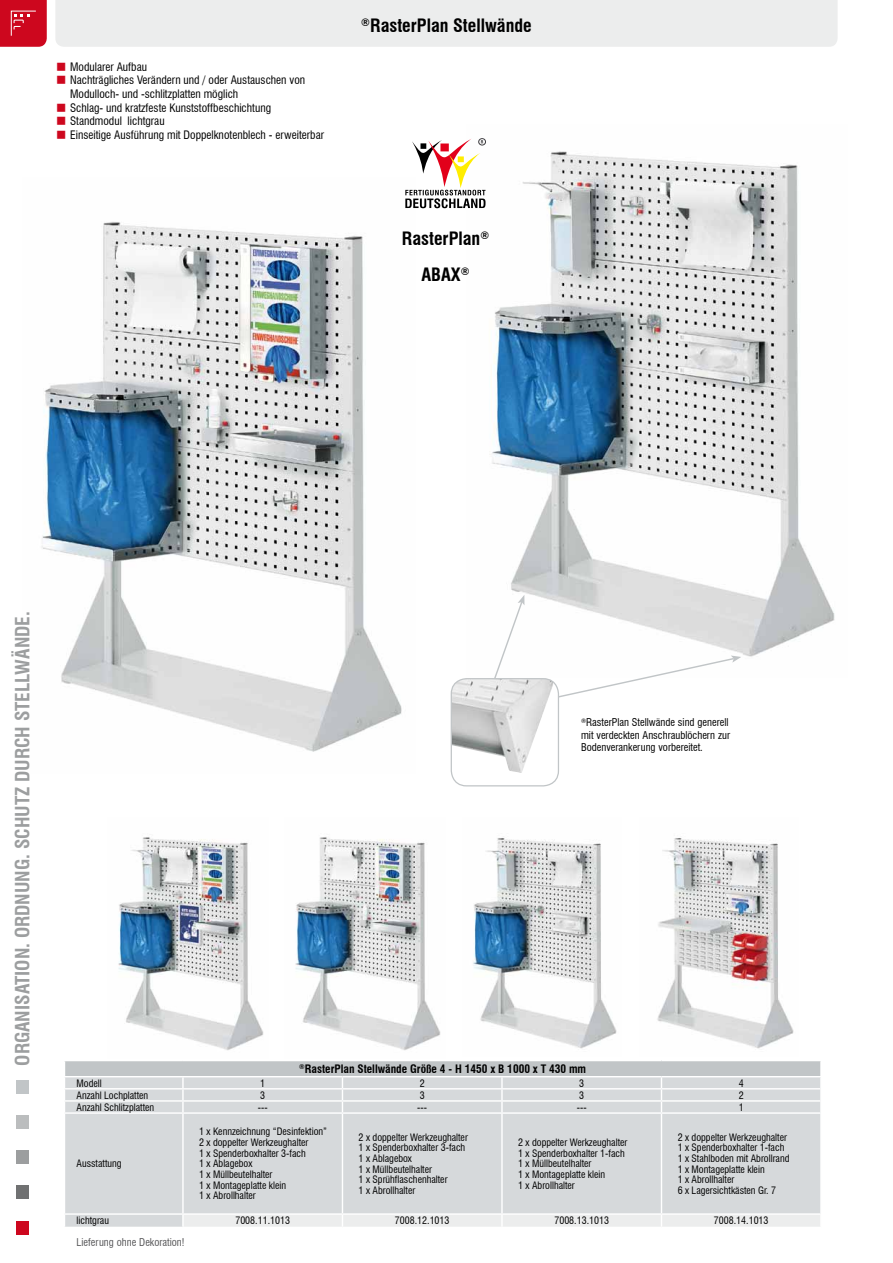
<style>
.page{position:relative;width:893px;height:1263px;background:#fff}
.page>*{position:absolute;margin:0;border:0;box-sizing:border-box;transform-origin:0 0}
.t1{font:700 condensed 19.2px "Swiss 721 BT";color:#9c9e9f}
.t2{font:700 condensed 18px/36px "Swiss 721 BT";color:#000;text-align:center}
.t3{font:condensed 11.4px/13.6px "Swiss 721 BT";color:#000}
.t4{font:700 condensed 11.4px "Swiss 721 BT";color:#000}
.t5{font:condensed 10.5px/12.6px "Swiss 721 BT";color:#000}
.t6{font:condensed 10.5px "Swiss 721 BT";color:#58585a}
.t7{font:condensed 10.05px/10.6px "Swiss 721 BT";color:#000}
</style>
<div class="page">
<div style="left:16px;top:1080px;width:12px;height:13px;background:#c1c5c7"></div>
<div style="left:16px;top:1115px;width:12px;height:13px;background:#bbbdbe"></div>
<div style="left:16px;top:1186px;width:12px;height:13px;background:#707172"></div>
<div style="left:16px;top:1150px;width:12px;height:14px;background:#9c9e9f"></div>
<div style="left:16px;top:1221px;width:12px;height:13px;background:#cd071e"></div>
<div style="left:55px;top:0;width:783px;height:47px;background:#eceded"></div>
<img style="left:295px;top:837px;width:146px;height:214px">
<img style="left:657px;top:838px;width:137px;height:211px">
<img style="left:118px;top:837px;width:146px;height:214px">
<img style="left:473px;top:838px;width:144px;height:211px">
<img style="left:479px;top:138px;width:356px;height:519px">
<img style="left:41px;top:222px;width:361px;height:530px">
<div style="left:64px;top:1060px;width:757px;height:17px;background:#c1c5c7"></div>
<div style="left:65px;top:1077px;width:755px;height:150px;background:#d6d9db"></div>
<hr style="left:64px;top:1060px;width:119px;height:1px;background:#fff">
<hr style="left:183px;top:1060px;width:159px;height:1px;background:#fff">
<hr style="left:342px;top:1060px;width:160px;height:1px;background:#fff">
<hr style="left:502px;top:1060px;width:159px;height:1px;background:#fff">
<hr style="left:661px;top:1060px;width:161px;height:1px;background:#fff">
<hr style="left:183px;top:1076px;width:159px;height:1px;background:#fff">
<hr style="left:342px;top:1076px;width:160px;height:1px;background:#fff">
<hr style="left:502px;top:1076px;width:159px;height:1px;background:#fff">
<hr style="left:661px;top:1076px;width:161px;height:1px;background:#fff">
<hr style="left:183px;top:1088px;width:159px;height:1px;background:#fff">
<hr style="left:342px;top:1088px;width:160px;height:1px;background:#fff">
<hr style="left:502px;top:1088px;width:159px;height:1px;background:#fff">
<hr style="left:661px;top:1088px;width:159px;height:1px;background:#fff">
<hr style="left:183px;top:1100px;width:159px;height:2px;background:#fff">
<hr style="left:342px;top:1100px;width:160px;height:2px;background:#fff">
<hr style="left:502px;top:1100px;width:159px;height:2px;background:#fff">
<hr style="left:661px;top:1100px;width:159px;height:2px;background:#fff">
<hr style="left:64px;top:1112px;width:119px;height:2px;background:#fff">
<hr style="left:183px;top:1112px;width:159px;height:2px;background:#fff">
<hr style="left:182px;top:1114px;width:2px;height:99px;background:#fff">
<hr style="left:342px;top:1112px;width:160px;height:2px;background:#fff">
<hr style="left:342px;top:1114px;width:1px;height:99px;background:#fff">
<hr style="left:502px;top:1112px;width:159px;height:2px;background:#fff">
<hr style="left:501px;top:1114px;width:2px;height:99px;background:#fff">
<hr style="left:661px;top:1112px;width:161px;height:2px;background:#fff">
<hr style="left:661px;top:1114px;width:1px;height:99px;background:#fff">
<hr style="left:64px;top:1213px;width:119px;height:2px;background:#fff">
<hr style="left:183px;top:1213px;width:159px;height:2px;background:#fff">
<hr style="left:342px;top:1213px;width:160px;height:2px;background:#fff">
<hr style="left:502px;top:1213px;width:159px;height:2px;background:#fff">
<hr style="left:661px;top:1213px;width:161px;height:2px;background:#fff">
<div style="left:182px;top:1215px;width:638px;height:12px;background:#eceded"></div>
<svg style="left:64px;top:1061px;width:120px;height:52px"></svg>
<svg style="left:342px;top:1077px;width:1px;height:35px"></svg>
<svg style="left:501px;top:1077px;width:2px;height:35px"></svg>
<svg style="left:661px;top:1077px;width:1px;height:35px"></svg>
<svg style="left:820px;top:1061px;width:1px;height:51px"></svg>
<div style="left:479px;top:138px;width:7px;height:7px;border:1px solid #3e3d40;border-radius:50%"></div>
<svg style="left:405px;top:139px;width:80px;height:69px"></svg>
<svg style="left:0;top:0;width:47px;height:47px;background:#d0162b"></svg>
<svg style="left:484px;top:595px;width:40px;height:83px"></svg>
<svg style="left:543px;top:655px;width:198px;height:43px"></svg>
<div style="left:451px;top:679px;width:107px;height:107px;background:#fff;border-radius:15px"></div>
<img style="left:451px;top:679px;width:103px;height:94px">
<div style="left:451px;top:678px;width:108px;height:108px;border:1px solid #c1c5c7;border-radius:15px"></div>
<p class="t3" style="left:70px;top:60px;width:255px">Modularer Aufbau<br>Nachträgliches Verändern und / oder Austauschen von Modulloch- und -schlitzplatten möglich<br>Schlag- und kratzfeste Kunststoffbeschichtung Standmodul lichtgrau<br>Einseitige Ausführung mit Doppelknotenblech - erweiterbar</p>
<h2 class="t2" style="left:361px;top:7px;width:172px"><sup>®</sup>RasterPlan Stellwände</h2>
<h2 class="t2" style="left:402px;top:220px;width:89px">RasterPlan<sup>®<br></sup>ABAX<sup>®</sup></h2>
<h1 class="t1" style="left:11px;top:1066px;width:456px;rotate:-90deg">Organisation. Ordnung. Schutz durch Stellwände.</h1>
<p class="t5" style="left:581px;top:716px;width:150px"><sup>®</sup>RasterPlan Stellwände sind generell mit verdeckten Anschraublöchern zur<br>Bodenverankerung vorbereitet.</p>
<p class="t4" style="left:299px;top:1062px;width:288px"><sup>®</sup>RasterPlan Stellwände Größe 4 - H 1450 x B 1000 x T 430 mm</p>
<p class="t7" style="left:77px;top:1077px;width:27px">Modell</p>
<p class="t7" style="left:260px;top:1077px;width:6px">1</p>
<p class="t7" style="left:420px;top:1077px;width:6px">2</p>
<p class="t7" style="left:579px;top:1077px;width:6px">3</p>
<p class="t7" style="left:739px;top:1077px;width:6px">4</p>
<p class="t7" style="left:77px;top:1090px;width:73px">Anzahl Lochplatten</p>
<p class="t7" style="left:260px;top:1090px;width:6px">3</p>
<p class="t7" style="left:420px;top:1090px;width:6px">3</p>
<p class="t7" style="left:579px;top:1090px;width:6px">3</p>
<p class="t7" style="left:739px;top:1090px;width:6px">2</p>
<p class="t7" style="left:77px;top:1102px;width:79px">Anzahl Schlitzplatten</p>
<p class="t7" style="left:258px;top:1102px;width:11px">---</p>
<p class="t7" style="left:417px;top:1102px;width:11px">---</p>
<p class="t7" style="left:577px;top:1102px;width:11px">---</p>
<p class="t7" style="left:739px;top:1102px;width:6px">1</p>
<p class="t7" style="left:77px;top:1158px;width:46px">Ausstattung</p>
<p class="t7" style="left:199px;top:1126px;width:129px">1 x Kennzeichnung “Desinfektion”<br>2 x doppelter Werkzeughalter<br>1 x Spenderboxhalter 3-fach<br>1 x Ablagebox<br>1 x Müllbeutelhalter<br>1 x Montageplatte klein<br>1 x Abrollhalter</p>
<p class="t7" style="left:359px;top:1131px;width:111px">2 x doppelter Werkzeughalter<br>1 x Spenderboxhalter 3-fach<br>1 x Ablagebox<br>1 x Müllbeutelhalter<br>1 x Sprühflaschenhalter<br>1 x Abrollhalter</p>
<p class="t7" style="left:518px;top:1137px;width:111px">2 x doppelter Werkzeughalter<br>1 x Spenderboxhalter 1-fach<br>1 x Müllbeutelhalter<br>1 x Montageplatte klein<br>1 x Abrollhalter</p>
<p class="t7" style="left:678px;top:1131px;width:113px">2 x doppelter Werkzeughalter<br>1 x Spenderboxhalter 1-fach<br>1 x Stahlboden mit Abrollrand<br>1 x Montageplatte klein<br>1 x Abrollhalter<br>6 x Lagersichtkästen Gr. 7</p>
<p class="t7" style="left:77px;top:1215px;width:34px">lichtgrau</p>
<p class="t7" style="left:235px;top:1215px;width:56px">7008.11.1013</p>
<p class="t7" style="left:395px;top:1215px;width:56px">7008.12.1013</p>
<p class="t7" style="left:554px;top:1215px;width:56px">7008.13.1013</p>
<p class="t7" style="left:714px;top:1215px;width:56px">7008.14.1013</p>
<p class="t6" style="left:77px;top:1236px;width:110px">Lieferung ohne Dekoration!</p>
</div>
